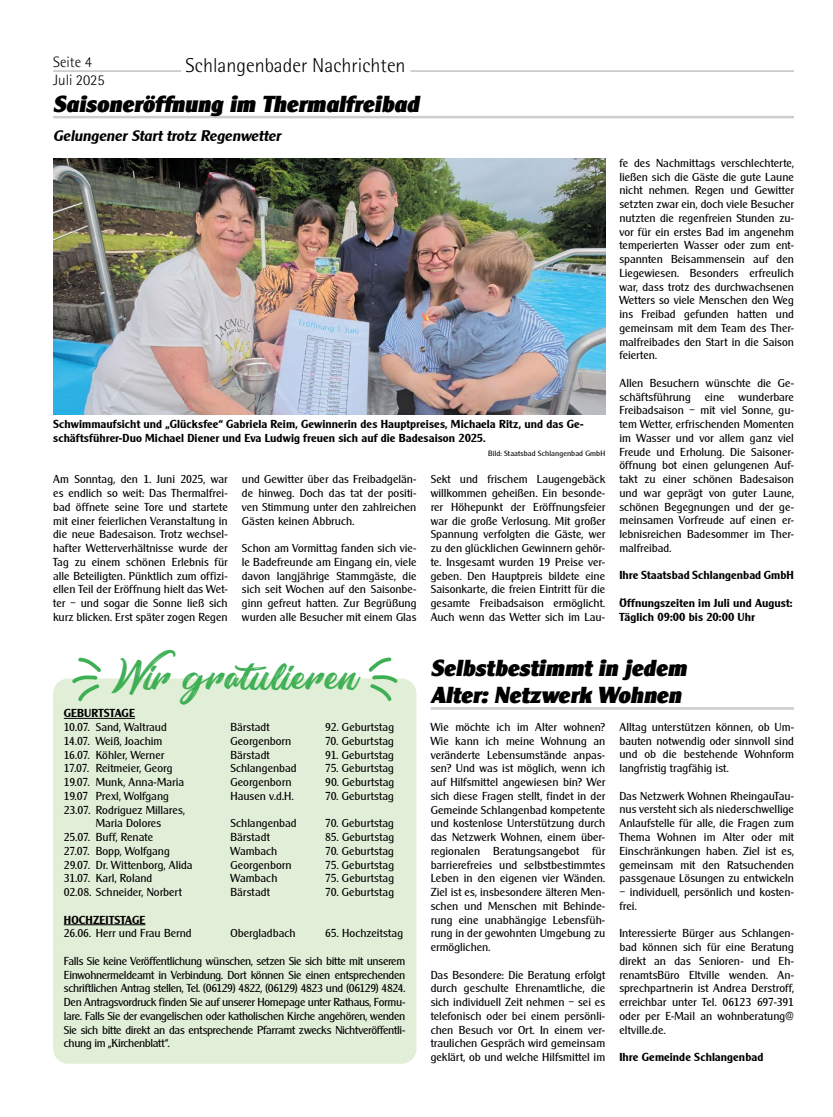
<style>
.page{position:relative;width:833px;height:1117px;background:#fff}
.page>*{position:absolute;margin:0;border:0;box-sizing:border-box;transform-origin:0 0}
.t1{font:38.75px "Barbershop in Thailand";color:#3faf54}
.t2{font:italic 22.5px/27px "Cleargothic Serial Heavy Regular";color:#000}
.t3{font:300 20px "Rotis Semi Sans Std";color:#000}
.t4{font:italic 15px "Cleargothic Serial Bold";letter-spacing:-.005em;color:#000}
.t5{font:300 15px/18px "Rotis Semi Sans Std";color:#000}
.t6{font:11.25px/13.8px "Cleargothic Serial Regular";color:#000;text-align:justify}
.t7{font:11.25px/13.8px "Cleargothic Serial Bold";letter-spacing:.005em;color:#000}
.t8{font:7.5px "Cleargothic Serial Regular";letter-spacing:.015em;color:#000}
</style>
<div class="page">
<hr style="left:53px;top:70px;width:128px;height:2px;background:#cecdcd">
<hr style="left:410px;top:70px;width:384px;height:2px;background:#cecdcd">
<div style="left:53px;top:678px;width:363px;height:385px;background:#e2efd8;border-radius:15px"></div>
<hr style="left:64px;top:718px;width:71px;height:1px;background:#000">
<hr style="left:64px;top:924px;width:81px;height:1px;background:#000">
<svg style="left:69px;top:657px;width:34px;height:45px"></svg>
<svg style="left:367px;top:657px;width:34px;height:44px"></svg>
<hr style="left:53px;top:116px;width:741px;height:2px;background:#cecdcd">
<img style="left:53px;top:158px;width:552px;height:256px">
<hr style="left:431px;top:707px;width:363px;height:2px;background:#cecdcd">
<h3 class="t5" style="left:53px;top:53px;width:53px">Seite 4<br>Juli 2025</h3>
<h3 class="t3" style="left:186px;top:54px;width:221px">Schlangenbader Nachrichten</h3>
<h2 class="t2" style="left:53px;top:90px;width:368px">Saisoneröffnung im Thermalfreibad</h2>
<h3 class="t4" style="left:53px;top:126px;width:229px">Gelungener Start trotz Regenwetter</h3>
<p class="t7" style="left:53px;top:417px;width:532px">Schwimmaufsicht und „Glücksfee“ Gabriela Reim, Gewinnerin des Hauptpreises, Michaela Ritz, und das Ge&shy;schäftsführer-Duo Michael Diener und Eva Ludwig freuen sich auf die Badesaison 2025.</p>
<p class="t8" style="left:488px;top:448px;width:118px">Bild: Staatsbad Schlangenbad GmbH</p>
<p class="t6" style="left:53px;top:472px;width:176px">Am Sonntag, den 1. Juni 2025, war es endlich so weit: Das Thermalfrei&shy;bad öffnete seine Tore und startete mit einer feierlichen Veranstaltung in die neue Badesaison. Trotz wechsel&shy;hafter Wetterverhältnisse wurde der Tag zu einem schönen Erlebnis für alle Beteiligten. Pünktlich zum offizi&shy;ellen Teil der Eröffnung hielt das Wet&shy;ter – und sogar die Sonne ließ sich kurz blicken. Erst später zogen Regen</p>
<p class="t6" style="left:242px;top:472px;width:176px">und Gewitter über das Freibadgelän&shy;de hinweg. Doch das tat der positi&shy;ven Stimmung unter den zahlreichen Gästen keinen Abbruch.</p>
<p class="t6" style="left:242px;top:541px;width:176px">Schon am Vormittag fanden sich vie&shy;le Badefreunde am Eingang ein, viele davon langjährige Stammgäste, die sich seit Wochen auf den Saisonbe&shy;ginn gefreut hatten. Zur Begrüßung wurden alle Besucher mit einem Glas</p>
<p class="t6" style="left:431px;top:472px;width:176px">Sekt und frischem Laugengebäck willkommen geheißen. Ein besonde&shy;rer Höhepunkt der Eröffnungsfeier war die große Verlosung. Mit großer Spannung verfolgten die Gäste, wer zu den glücklichen Gewinnern gehör&shy;te. Insgesamt wurden 19 Preise ver&shy;geben. Den Hauptpreis bildete eine Saisonkarte, die freien Eintritt für die gesamte Freibadsaison ermöglicht.<br>Auch wenn das Wetter sich im Lau-</p>
<p class="t6" style="left:619px;top:156px;width:176px">fe des Nachmittags verschlechterte, ließen sich die Gäste die gute Laune nicht nehmen. Regen und Gewitter setzten zwar ein, doch viele Besucher nutzten die regenfreien Stunden zu&shy;vor für ein erstes Bad im angenehm temperierten Wasser oder zum ent&shy;spannten Beisammensein auf den Liegewiesen. Besonders erfreulich war, dass trotz des durchwachsenen Wetters so viele Menschen den Weg ins Freibad gefunden hatten und gemeinsam mit dem Team des Ther&shy;malfreibades den Start in die Saison feierten.</p>
<p class="t6" style="left:619px;top:376px;width:176px">Allen Besuchern wünschte die Ge&shy;schäftsführung eine wunderbare Freibadsaison – mit viel Sonne, gu&shy;tem Wetter, erfrischenden Momenten im Wasser und vor allem ganz viel Freude und Erholung. Die Saisoner&shy;öffnung bot einen gelungenen Auf&shy;takt zu einer schönen Badesaison und war geprägt von guter Laune, schönen Begegnungen und der ge&shy;meinsamen Vorfreude auf einen er&shy;lebnisreichen Badesommer im Ther&shy;malfreibad.</p>
<p class="t7" style="left:619px;top:568px;width:176px">Ihre Staatsbad Schlangenbad GmbH</p>
<p class="t7" style="left:619px;top:596px;width:175px">Öffnungszeiten im Juli und August:<br>Täglich 09:00 bis 20:00 Uhr</p>
<h1 class="t1" style="left:110px;top:653px;width:250px">Wir gratulieren</h1>
<p class="t7" style="left:64px;top:706px;width:73px">GEBURTSTAGE</p>
<p class="t6" style="left:64px;top:720px;width:105px">10.07. Sand, Waltraud</p>
<p class="t6" style="left:230px;top:720px;width:41px">Bärstadt</p>
<p class="t6" style="left:325px;top:720px;width:71px">92. Geburtstag</p>
<p class="t6" style="left:64px;top:733px;width:100px">14.07. Weiß, Joachim</p>
<p class="t6" style="left:230px;top:733px;width:63px">Georgenborn</p>
<p class="t6" style="left:325px;top:733px;width:70px">70. Geburtstag</p>
<p class="t6" style="left:64px;top:747px;width:102px">16.07. Köhler, Werner</p>
<p class="t6" style="left:230px;top:747px;width:41px">Bärstadt</p>
<p class="t6" style="left:325px;top:747px;width:70px">91. Geburtstag</p>
<p class="t6" style="left:64px;top:761px;width:110px">17.07. Reitmeier, Georg</p>
<p class="t6" style="left:230px;top:761px;width:68px">Schlangenbad</p>
<p class="t6" style="left:325px;top:761px;width:70px">75. Geburtstag</p>
<p class="t6" style="left:64px;top:775px;width:122px">19.07. Munk, Anna-Maria</p>
<p class="t6" style="left:230px;top:775px;width:63px">Georgenborn</p>
<p class="t6" style="left:325px;top:775px;width:71px">90. Geburtstag</p>
<p class="t6" style="left:64px;top:788px;width:107px">19.07 Prexl, Wolfgang</p>
<p class="t6" style="left:230px;top:788px;width:65px">Hausen v.d.H.</p>
<p class="t6" style="left:325px;top:788px;width:70px">70. Geburtstag</p>
<p class="t6" style="left:96px;top:802px;width:91px;text-indent:-32px">23.07. Rodriguez Millares,<br>Maria Dolores</p>
<p class="t6" style="left:230px;top:816px;width:68px">Schlangenbad</p>
<p class="t6" style="left:325px;top:816px;width:70px">70. Geburtstag</p>
<p class="t6" style="left:64px;top:830px;width:91px">25.07. Buff, Renate</p>
<p class="t6" style="left:230px;top:830px;width:41px">Bärstadt</p>
<p class="t6" style="left:325px;top:830px;width:71px">85. Geburtstag</p>
<p class="t6" style="left:64px;top:843px;width:107px">27.07. Bopp, Wolfgang</p>
<p class="t6" style="left:230px;top:843px;width:48px">Wambach</p>
<p class="t6" style="left:325px;top:843px;width:70px">70. Geburtstag</p>
<p class="t6" style="left:64px;top:857px;width:130px">29.07. Dr. Wittenborg, Alida</p>
<p class="t6" style="left:230px;top:857px;width:63px">Georgenborn</p>
<p class="t6" style="left:325px;top:857px;width:70px">75. Geburtstag</p>
<p class="t6" style="left:64px;top:871px;width:90px">31.07. Karl, Roland</p>
<p class="t6" style="left:230px;top:871px;width:48px">Wambach</p>
<p class="t6" style="left:325px;top:871px;width:70px">75. Geburtstag</p>
<p class="t6" style="left:64px;top:885px;width:119px">02.08. Schneider, Norbert</p>
<p class="t6" style="left:230px;top:885px;width:41px">Bärstadt</p>
<p class="t6" style="left:325px;top:885px;width:70px">70. Geburtstag</p>
<p class="t7" style="left:64px;top:912px;width:83px">HOCHZEITSTAGE</p>
<p class="t6" style="left:64px;top:926px;width:129px">26.06. Herr und Frau Bernd</p>
<p class="t6" style="left:230px;top:926px;width:67px">Obergladbach</p>
<p class="t6" style="left:325px;top:926px;width:79px">65. Hochzeitstag</p>
<p class="t6" style="left:64px;top:953px;width:343px">Falls Sie keine Veröffentlichung wünschen, setzen Sie sich bitte mit unserem Einwohnermeldeamt in Verbindung. Dort können Sie einen entsprechenden schriftlichen Antrag stellen, Tel. (06129) 4822, (06129) 4823 und (06129) 4824.<br>Den Antragsvordruck finden Sie auf unserer Homepage unter Rathaus, Formu&shy;lare. Falls Sie der evangelischen oder katholischen Kirche angehören, wenden Sie sich bitte direkt an das entsprechende Pfarramt zwecks Nichtveröffentli&shy;chung im „Kirchenblatt“.</p>
<h2 class="t2" style="left:431px;top:654px;width:257px">Selbstbestimmt in jedem<br>Alter: Netzwerk Wohnen</h2>
<p class="t6" style="left:431px;top:720px;width:176px">Wie möchte ich im Alter wohnen?<br>Wie kann ich meine Wohnung an veränderte Lebensumstände anpas&shy;sen? Und was ist möglich, wenn ich auf Hilfsmittel angewiesen bin? Wer sich diese Fragen stellt, findet in der Gemeinde Schlangenbad kompetente und kostenlose Unterstützung durch das Netzwerk Wohnen, einem über&shy;regionalen Beratungsangebot für barrierefreies und selbstbestimmtes Leben in den eigenen vier Wänden.<br>Ziel ist es, insbesondere älteren Men&shy;schen und Menschen mit Behinde&shy;rung eine unabhängige Lebensfüh&shy;rung in der gewohnten Umgebung zu ermöglichen.</p>
<p class="t6" style="left:431px;top:967px;width:176px">Das Besondere: Die Beratung erfolgt durch geschulte Ehrenamtliche, die sich individuell Zeit nehmen – sei es telefonisch oder bei einem persönli&shy;chen Besuch vor Ort. In einem ver&shy;traulichen Gespräch wird gemeinsam geklärt, ob und welche Hilfsmittel im</p>
<p class="t6" style="left:619px;top:720px;width:176px">Alltag unterstützen können, ob Um&shy;bauten notwendig oder sinnvoll sind und ob die bestehende Wohnform langfristig tragfähig ist.</p>
<p class="t6" style="left:619px;top:788px;width:176px">Das Netzwerk Wohnen RheingauTau&shy;nus versteht sich als niederschwellige Anlaufstelle für alle, die Fragen zum Thema Wohnen im Alter oder mit Einschränkungen haben. Ziel ist es, gemeinsam mit den Ratsuchenden passgenaue Lösungen zu entwickeln</p>
<p class="t6" style="left:619px;top:884px;width:176px">– individuell, persönlich und kosten&shy;frei.</p>
<p class="t6" style="left:619px;top:926px;width:176px">Interessierte Bürger aus Schlangen&shy;bad können sich für eine Beratung direkt an das Senioren- und Eh&shy;renamtsBüro Eltville wenden. An&shy;sprechpartnerin ist Andrea Derstroff, erreichbar unter Tel. 06123 697-391 oder per E-Mail an wohnberatung@ eltville.de.</p>
<p class="t7" style="left:619px;top:1049px;width:145px">Ihre Gemeinde Schlangenbad</p>
</div>
